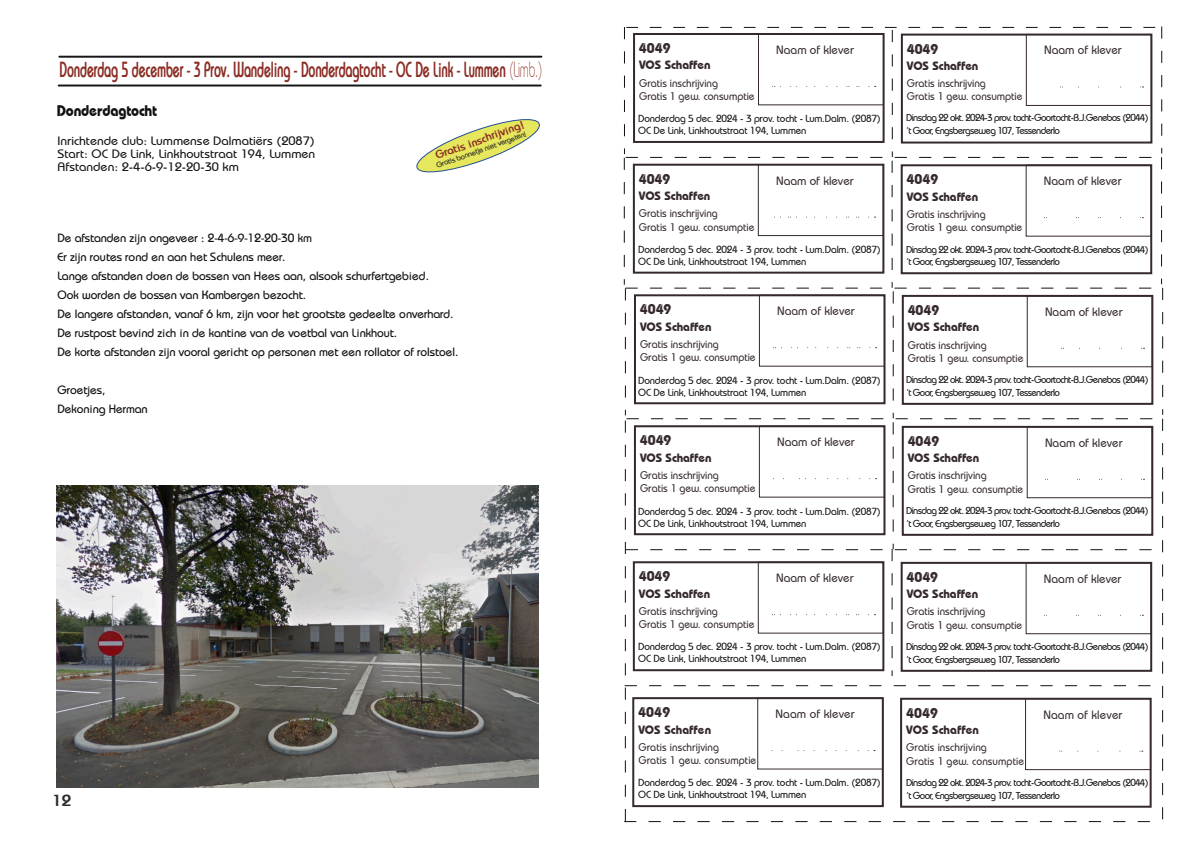
<style>
.page{position:relative;width:1191px;height:842px;background:#fff}
.page>*{position:absolute;margin:0;border:0;box-sizing:border-box;transform-origin:0 0}
.t1{font:700 21.8px "Bauhaus";letter-spacing:-.01em;color:#8b2c23;scale:.53 1}
.t2{font:700 16px "Bauhaus";color:#2b2d28}
.t3{font:700 15.4px "Bauhaus IT Cby BT";letter-spacing:-.01em;color:#121112;scale:.94 1}
.t4{font:700 14px "Bauhaus IT Cby BT";color:#35292c}
.t5{font:500 12.1px/12.9px "Bauhaus IT Cby BT";color:#121112;text-align:justify;scale:1.08 1}
.t6{font:12px/19px "Bauhaus";color:#121112}
.t7{font:500 12px "Bauhaus IT Cby BT";color:#35292c}
.t8{font:700 12px "Bauhaus IT Cby BT";color:#35292c}
.t9{font:700 11.3px "Bauhaus";color:#8b2c23;scale:.95 1}
.t10{font:500 11px/13.2px "Bauhaus IT Cby BT";color:#35292c}
.t11{font:500 10.2px/12px "Bauhaus IT Cby BT";letter-spacing:-.02em;color:#121112}
.t12{font:500 10px/12.6px "Bauhaus IT Cby BT";letter-spacing:-.065em;color:#121112}
.t13{font:7.8px "Bauhaus";color:#2b2d28}
.s1{font-family:"Bauhaus IT Cby BT";font-weight:300}
</style>
<div class="page">
<hr style="left:59px;top:56px;width:482px;height:2px;background:#171717">
<hr style="left:59px;top:85px;width:482px;height:2px;background:#171717">
<svg style="left:416px;top:119px;width:124px;height:54px"></svg>
<img style="left:57px;top:486px;width:482px;height:301px">
<svg style="left:624px;top:26px;width:539px;height:796px"></svg>
<h1 class="t1" style="left:60px;top:62px;width:913px">Donderdag 5 december - 3 Prov. Wandeling - Donderdagtocht - OC De Link - Lummen <span class="s1">(Limb.)</span></h1>
<h3 class="t3" style="left:57px;top:104px;width:108px">Donderdagtocht</h3>
<p class="t5" style="left:57px;top:135px;width:240px">Inrichtende club: Lummense Dalmatiërs (2087)<br>Start: OC De Link, Linkhoutstraat 194, Lummen Afstanden: 2-4-6-9-12-20-30 km</p>
<p class="t9" style="left:434px;top:152px;width:99px;rotate:-20deg">Gratis inschrijving!</p>
<p class="t13" style="left:435px;top:163px;width:96px;rotate:-20deg">Gratis bonnetje niet vergeten!</p>
<p class="t6" style="left:57px;top:230px;width:403px">De afstanden zijn ongeveer : 2-4-6-9-12-20-30 km<br>Er zijn routes rond en aan het Schulens meer.<br>Lange afstanden doen de bossen van Hees aan, alsook schurfertgebied.<br>Ook worden de bossen van Kambergen bezocht.<br>De langere afstanden, vanaf 6 km, zijn voor het grootste gedeelte onverhard.<br>De rustpost bevind zich in de kantine van de voetbal van Linkhout.<br>De korte afstanden zijn vooral gericht op personen met een rollator of rolstoel.</p>
<p class="t6" style="left:57px;top:382px;width:92px">Groetjes,<br>Dekoning Herman</p>
<h2 class="t2" style="left:53px;top:794px;width:20px">12</h2>
<h3 class="t4" style="left:639px;top:42px;width:33px">4049</h3>
<p class="t8" style="left:639px;top:60px;width:73px">VOS Schaffen</p>
<p class="t10" style="left:639px;top:77px;width:117px">Gratis inschrijving<br>Gratis 1 gew. consumptie</p>
<h3 class="t4" style="left:906px;top:43px;width:33px">4049</h3>
<p class="t8" style="left:907px;top:61px;width:73px">VOS Schaffen</p>
<p class="t10" style="left:907px;top:78px;width:117px">Gratis inschrijving<br>Gratis 1 gew. consumptie</p>
<p class="t7" style="left:776px;top:45px;width:79px">Naam of klever</p>
<p class="t7" style="left:1044px;top:45px;width:79px">Naam of klever</p>
<p class="t11" style="left:638px;top:114px;width:244px">Donderdag 5 dec. 2024 - 3 prov. tocht - Lum.Dalm. (2087)<br>OC De Link, Linkhoutstraat 194, Lummen</p>
<p class="t12" style="left:906px;top:112px;width:244px">Dinsdag 22 okt. 2024-3 prov. tocht-Goortocht-B.J.Genebos (2044) ‘t Goor, Engsbergseweg 107, Tessenderlo</p>
<h3 class="t4" style="left:639px;top:173px;width:33px">4049</h3>
<p class="t8" style="left:639px;top:191px;width:73px">VOS Schaffen</p>
<p class="t10" style="left:639px;top:208px;width:117px">Gratis inschrijving<br>Gratis 1 gew. consumptie</p>
<h3 class="t4" style="left:906px;top:174px;width:33px">4049</h3>
<p class="t8" style="left:906px;top:192px;width:73px">VOS Schaffen</p>
<p class="t10" style="left:906px;top:208px;width:117px">Gratis inschrijving<br>Gratis 1 gew. consumptie</p>
<p class="t7" style="left:776px;top:175px;width:79px">Naam of klever</p>
<p class="t7" style="left:1044px;top:176px;width:79px">Naam of klever</p>
<p class="t11" style="left:638px;top:245px;width:244px">Donderdag 5 dec. 2024 - 3 prov. tocht - Lum.Dalm. (2087)<br>OC De Link, Linkhoutstraat 194, Lummen</p>
<p class="t12" style="left:906px;top:244px;width:244px">Dinsdag 22 okt. 2024-3 prov. tocht-Goortocht-B.J.Genebos (2044) ‘t Goor, Engsbergseweg 107, Tessenderlo</p>
<h3 class="t4" style="left:640px;top:304px;width:33px">4049</h3>
<p class="t8" style="left:640px;top:322px;width:73px">VOS Schaffen</p>
<p class="t10" style="left:640px;top:338px;width:117px">Gratis inschrijving<br>Gratis 1 gew. consumptie</p>
<h3 class="t4" style="left:907px;top:304px;width:33px">4049</h3>
<p class="t8" style="left:908px;top:322px;width:73px">VOS Schaffen</p>
<p class="t10" style="left:908px;top:339px;width:117px">Gratis inschrijving<br>Gratis 1 gew. consumptie</p>
<p class="t7" style="left:777px;top:306px;width:79px">Naam of klever</p>
<p class="t7" style="left:1045px;top:307px;width:79px">Naam of klever</p>
<p class="t11" style="left:638px;top:375px;width:244px">Donderdag 5 dec. 2024 - 3 prov. tocht - Lum.Dalm. (2087)<br>OC De Link, Linkhoutstraat 194, Lummen</p>
<p class="t12" style="left:906px;top:375px;width:244px">Dinsdag 22 okt. 2024-3 prov. tocht-Goortocht-B.J.Genebos (2044) ‘t Goor, Engsbergseweg 107, Tessenderlo</p>
<h3 class="t4" style="left:640px;top:435px;width:33px">4049</h3>
<p class="t8" style="left:640px;top:453px;width:73px">VOS Schaffen</p>
<p class="t10" style="left:640px;top:469px;width:117px">Gratis inschrijving<br>Gratis 1 gew. consumptie</p>
<p class="t7" style="left:777px;top:437px;width:79px">Naam of klever</p>
<h3 class="t4" style="left:907px;top:435px;width:33px">4049</h3>
<p class="t8" style="left:907px;top:453px;width:73px">VOS Schaffen</p>
<p class="t10" style="left:907px;top:470px;width:117px">Gratis inschrijving<br>Gratis 1 gew. consumptie</p>
<p class="t7" style="left:1045px;top:437px;width:79px">Naam of klever</p>
<p class="t11" style="left:638px;top:506px;width:244px">Donderdag 5 dec. 2024 - 3 prov. tocht - Lum.Dalm. (2087)<br>OC De Link, Linkhoutstraat 194, Lummen</p>
<p class="t12" style="left:906px;top:505px;width:244px">Dinsdag 22 okt. 2024-3 prov. tocht-Goortocht-B.J.Genebos (2044) ‘t Goor, Engsbergseweg 107, Tessenderlo</p>
<h3 class="t4" style="left:639px;top:571px;width:33px">4049</h3>
<p class="t8" style="left:639px;top:589px;width:73px">VOS Schaffen</p>
<p class="t10" style="left:639px;top:605px;width:117px">Gratis inschrijving<br>Gratis 1 gew. consumptie</p>
<p class="t7" style="left:776px;top:573px;width:79px">Naam of klever</p>
<h3 class="t4" style="left:906px;top:571px;width:33px">4049</h3>
<p class="t8" style="left:906px;top:589px;width:73px">VOS Schaffen</p>
<p class="t10" style="left:906px;top:606px;width:117px">Gratis inschrijving<br>Gratis 1 gew. consumptie</p>
<p class="t7" style="left:1044px;top:573px;width:79px">Naam of klever</p>
<p class="t11" style="left:638px;top:642px;width:244px">Donderdag 5 dec. 2024 - 3 prov. tocht - Lum.Dalm. (2087)<br>OC De Link, Linkhoutstraat 194, Lummen</p>
<p class="t12" style="left:906px;top:641px;width:244px">Dinsdag 22 okt. 2024-3 prov. tocht-Goortocht-B.J.Genebos (2044) ‘t Goor, Engsbergseweg 107, Tessenderlo</p>
<h3 class="t4" style="left:638px;top:707px;width:34px">4049</h3>
<p class="t8" style="left:638px;top:724px;width:74px">VOS Schaffen</p>
<p class="t10" style="left:638px;top:741px;width:120px">Gratis inschrijving<br>Gratis 1 gew. consumptie</p>
<p class="t7" style="left:775px;top:709px;width:81px">Naam of klever</p>
<h3 class="t4" style="left:906px;top:707px;width:34px">4049</h3>
<p class="t8" style="left:906px;top:725px;width:74px">VOS Schaffen</p>
<p class="t10" style="left:906px;top:742px;width:120px">Gratis inschrijving<br>Gratis 1 gew. consumptie</p>
<p class="t7" style="left:1043px;top:709px;width:81px">Naam of klever</p>
<p class="t11" style="left:638px;top:778px;width:244px">Donderdag 5 dec. 2024 - 3 prov. tocht - Lum.Dalm. (2087)<br>OC De Link, Linkhoutstraat 194, Lummen</p>
<p class="t12" style="left:906px;top:777px;width:244px">Dinsdag 22 okt. 2024-3 prov. tocht-Goortocht-B.J.Genebos (2044) ‘t Goor, Engsbergseweg 107, Tessenderlo</p>
</div>
